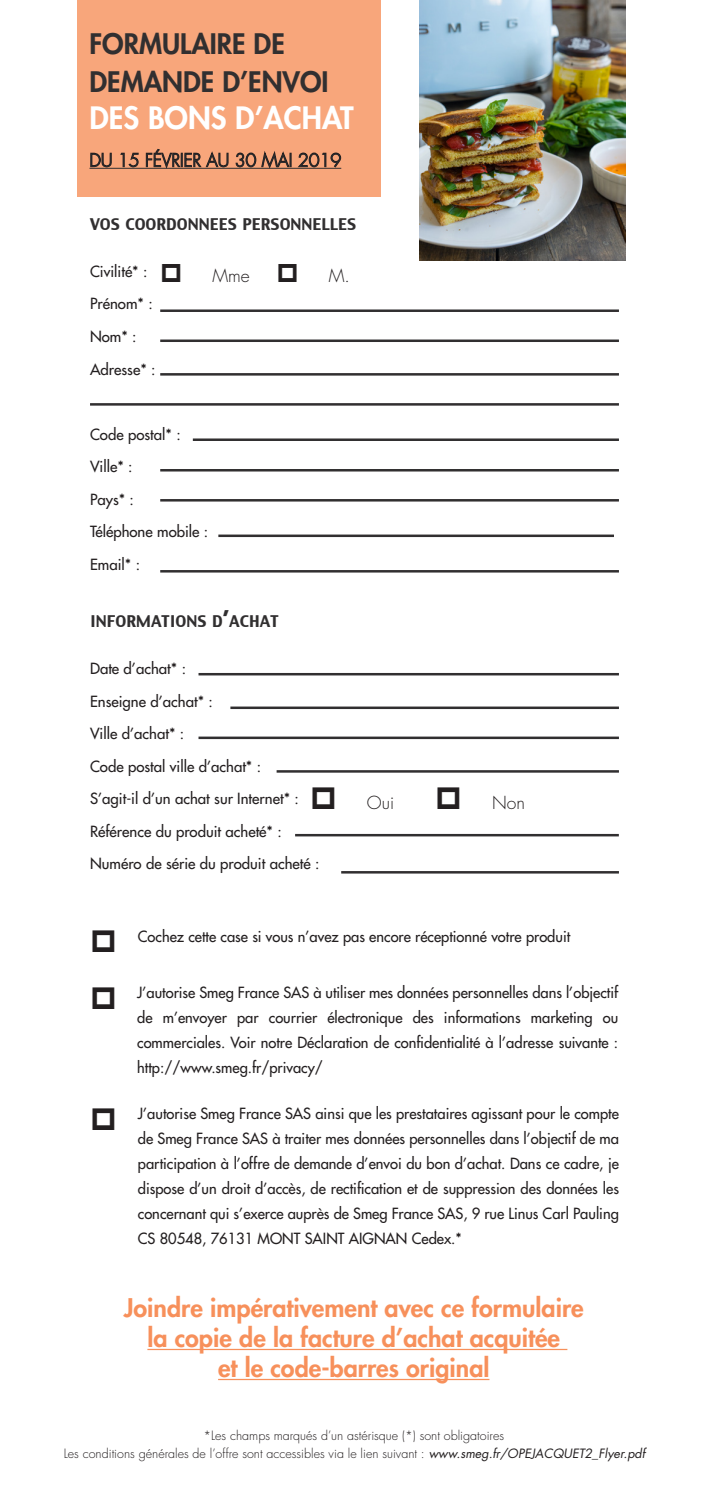
<style>
.page{position:relative;width:709px;height:1489px;background:#fff}
.page>*{position:absolute;margin:0;border:0;box-sizing:border-box;transform-origin:0 0}
.t1{font:800 30px "Futura Std";color:#fff}
.t2{font:800 27.5px "Futura Std";color:#312f30}
.t3{font:800 25px "Futura Std";color:#f7905b}
.t4{font:300 17.5px "Futura Std";color:#231f20}
.t5{font:15.75px "Charcoal CY";color:#312f30}
.t6{font:500 15px/25px "Futura Std";color:#231f20;text-align:justify}
.t7{font:300 12.5px "Futura Std";color:#231f20}
.s1{font-size:22.5px}
.s2{font-weight:400;font-style:italic}
</style>
<div class="page">
<div style="left:77px;top:0;width:304px;height:197px;background:#f8a67b"></div>
<hr style="left:89px;top:168px;width:252px;height:1px;background:#312f30">
<svg style="left:90px;top:152px;width:22px;height:16px"></svg>
<svg style="left:119px;top:152px;width:20px;height:16px"></svg>
<svg style="left:145px;top:148px;width:84px;height:21px"></svg>
<svg style="left:235px;top:151px;width:107px;height:18px"></svg>
<hr style="left:160px;top:309px;width:459px;height:3px;background:#312f30">
<hr style="left:160px;top:469px;width:459px;height:2px;background:#312f30">
<hr style="left:160px;top:570px;width:459px;height:2px;background:#312f30">
<hr style="left:160px;top:339px;width:459px;height:3px;background:#312f30">
<hr style="left:160px;top:499px;width:459px;height:2px;background:#312f30">
<hr style="left:160px;top:373px;width:459px;height:2px;background:#312f30">
<hr style="left:193px;top:438px;width:426px;height:3px;background:#312f30">
<hr style="left:218px;top:534px;width:396px;height:3px;background:#312f30">
<hr style="left:90px;top:403px;width:529px;height:2px;background:#312f30">
<hr style="left:147px;top:1348px;width:420px;height:1px;background:#f7905b">
<hr style="left:218px;top:1378px;width:271px;height:1px;background:#f7905b">
<hr style="left:230px;top:706px;width:389px;height:3px;background:#312f30">
<hr style="left:198px;top:673px;width:421px;height:2px;background:#312f30">
<hr style="left:198px;top:736px;width:421px;height:3px;background:#312f30">
<hr style="left:276px;top:770px;width:343px;height:2px;background:#312f30">
<hr style="left:295px;top:833px;width:324px;height:3px;background:#312f30">
<hr style="left:341px;top:871px;width:278px;height:2px;background:#312f30">
<img style="left:420px;top:0;width:205px;height:260px">
<p class="t2" style="left:89px;top:26px;width:197px">FORMULAIRE DE</p>
<p class="t2" style="left:89px;top:64px;width:241px">DEMANDE D’ENVOI</p>
<p class="t1" style="left:89px;top:99px;width:265px">DES BONS D’ACHAT</p>
<p class="t5" style="left:90px;top:214px;width:268px">VOS COORDONNEES PERSONNELLES</p>
<p class="t6" style="left:90px;top:259px;width:59px">Civilité* :</p>
<p class="t6" style="left:90px;top:291px;width:64px">Prénom* :</p>
<p class="t6" style="left:90px;top:324px;width:48px">Nom* :</p>
<p class="t6" style="left:90px;top:356px;width:67px">Adresse* :</p>
<p class="t4" style="left:212px;top:265px;width:39px">Mme</p>
<p class="t4" style="left:329px;top:265px;width:23px">M.</p>
<p class="t6" style="left:90px;top:421px;width:92px">Code postal* :</p>
<p class="t6" style="left:90px;top:454px;width:44px">Ville* :</p>
<p class="t6" style="left:90px;top:486px;width:45px">Pays* :</p>
<p class="t6" style="left:90px;top:519px;width:120px">Téléphone mobile :</p>
<p class="t6" style="left:90px;top:551px;width:51px">Email* :</p>
<p class="t5" style="left:90px;top:611px;width:190px">INFORMATIONS D<span class="s1">’</span>ACHAT</p>
<p class="t6" style="left:90px;top:656px;width:97px">Date d’achat* :</p>
<p class="t6" style="left:90px;top:688px;width:124px">Enseigne d’achat* :</p>
<p class="t6" style="left:90px;top:721px;width:96px">Ville d’achat* :</p>
<p class="t6" style="left:90px;top:753px;width:172px">Code postal ville d’achat* :</p>
<p class="t6" style="left:90px;top:786px;width:210px">S’agit-il d’un achat sur Internet* :</p>
<p class="t6" style="left:90px;top:818px;width:193px">Référence du produit acheté* :</p>
<p class="t6" style="left:90px;top:851px;width:231px">Numéro de série du produit acheté :</p>
<p class="t4" style="left:367px;top:791px;width:29px">Oui</p>
<p class="t4" style="left:492px;top:791px;width:34px">Non</p>
<p class="t6" style="left:138px;top:923px;width:434px">Cochez cette case si vous n’avez pas encore réceptionné votre produit</p>
<p class="t6" style="left:137px;top:979px;width:482px">J’autorise Smeg France SAS à utiliser mes données personnelles dans l’objectif de m’envoyer par courrier électronique des informations marketing ou commerciales. Voir notre Déclaration de confidentialité à l’adresse suivante : http://www.smeg.fr/privacy/</p>
<p class="t6" style="left:138px;top:1100px;width:482px">J’autorise Smeg France SAS ainsi que les prestataires agissant pour le compte de Smeg France SAS à traiter mes données personnelles dans l’objectif de ma participation à l’offre de demande d’envoi du bon d’achat. Dans ce cadre, je dispose d’un droit d’accès, de rectification et de suppression des données les concernant qui s’exerce auprès de Smeg France SAS, 9 rue Linus Carl Pauling CS 80548, 76131 MONT SAINT AIGNAN Cedex.*</p>
<p class="t3" style="left:124px;top:1291px;width:461px">Joindre impérativement avec ce formulaire</p>
<p class="t3" style="left:147px;top:1321px;width:414px">la copie de la facture d’achat acquitée</p>
<p class="t3" style="left:218px;top:1351px;width:273px">et le code-barres original</p>
<p class="t7" style="left:203px;top:1427px;width:302px">*Les champs marqués d’un astérisque (*) sont obligatoires</p>
<p class="t7" style="left:64px;top:1445px;width:583px">Les conditions générales de l’offre sont accessibles via le lien suivant : <span class="s2">www.smeg.fr/OPEJACQUET2_Flyer.pdf</span></p>
</div>
